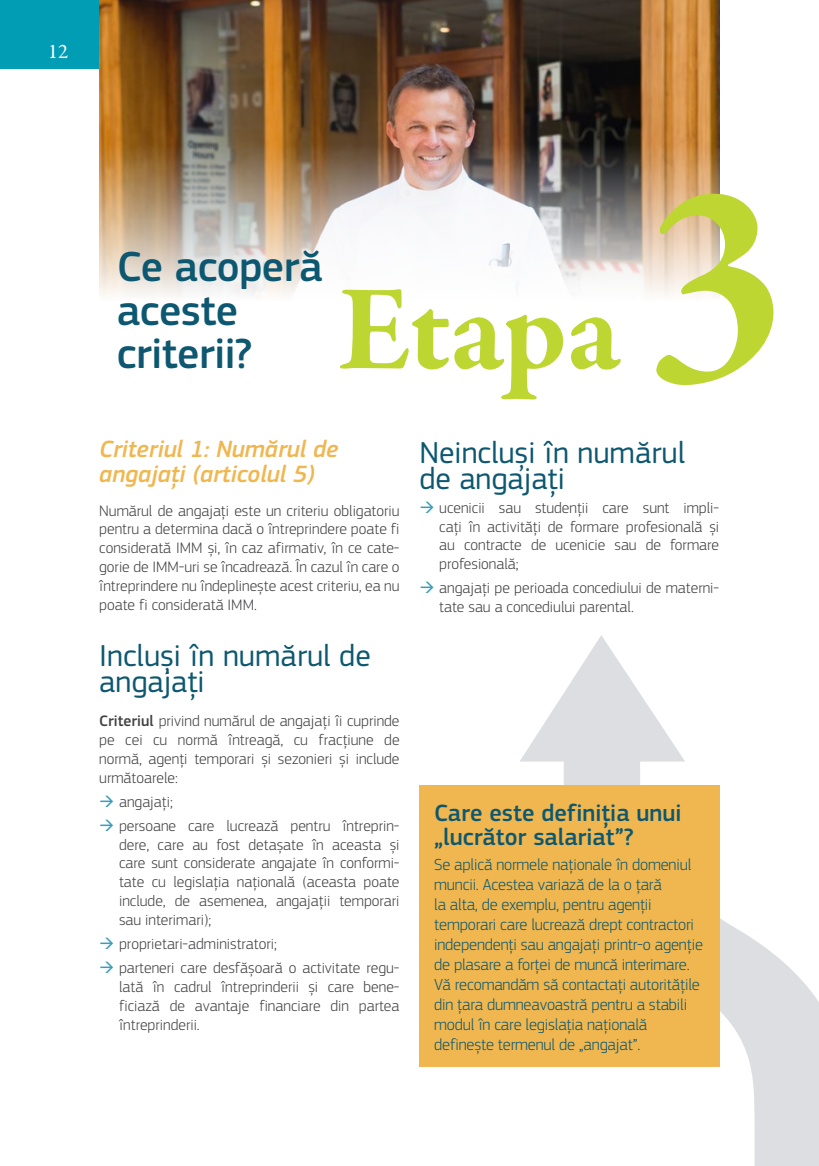
<style>
.page{position:relative;width:819px;height:1166px;background:#fff}
.page>*{position:absolute;margin:0;border:0;box-sizing:border-box;transform-origin:0 0}
.step_header{font:700 280px "Garamond Premr Pro";color:#bdd631}
.step_header-2{font:700 123.9px "Garamond Premr Pro";letter-spacing:-.005em;color:#bdd631}
.title_1_step{font:500 43.75px/43.8px "EC Square Sans Pro";letter-spacing:-.01em;color:#0d5870}
.title_2{font:31.5px/26.2px "EC Square Sans Pro";color:#0d5870}
.title_2_orange_TOC{font:italic 500 24.5px/24.5px "EC Square Sans Pro";color:#f0b64f}
.box_title{font:500 24.5px/24.5px "EC Square Sans Pro";color:#0d5870}
.t1{font:21px "Garamond Premr Pro";color:#fff}
.box_body{font:300 16.62px/19.9px "EC Square Sans Pro";letter-spacing:-.01em;color:#0d5870}
.body{font:300 15.75px/18.9px "EC Square Sans Pro";color:#414042;text-align:justify}
.s1{font-weight:500}
.s2{color:#3e9cb8}
</style>
<div class="page">
<div style="left:0;top:0;width:99px;height:68px;background:#009db5"></div>
<img style="left:99px;top:0;width:620px;height:295px">
<svg style="left:520px;top:635px;width:299px;height:531px"></svg>
<div style="left:419px;top:785px;width:300px;height:282px;background:#f0b64f"></div>
<h3 class="t1" style="left:48px;top:39px;width:22px">12</h3>
<p class="title_1_step" style="left:117px;top:245px;width:207px">Ce acoperă aceste criterii?</p>
<p class="step_header-2" style="left:337px;top:253px;width:284px">Etapa</p>
<p class="step_header" style="left:644px;top:108px;width:142px">3</p>
<p class="title_2_orange_TOC" style="left:99px;top:437px;width:241px">Criteriul 1: Numărul de angajați (articolul 5)</p>
<p class="body" style="left:99px;top:501px;width:302px">Numărul de angajați este un criteriu obligatoriu pentru a determina dacă o întreprindere poate fi considerată IMM și, în caz afirmativ, în ce cate&shy;gorie de IMM-uri se încadrează. În cazul în care o întreprindere nu îndeplinește acest criteriu, ea nu poate fi considerată IMM.</p>
<p class="title_2" style="left:99px;top:643px;width:273px">Incluși în numărul de angajați</p>
<p class="body" style="left:99px;top:711px;width:302px"><span class="s1">Criteriul</span> privind numărul de angajați îi cuprinde pe cei cu normă întreagă, cu fracțiune de normă, agenți temporari și sezonieri și include următoarele:</p>
<p class="body" style="left:99px;top:792px;width:75px"><span class="s2">→</span> angajați;</p>
<p class="body" style="left:119px;top:816px;width:282px;text-indent:-20px"><span class="s2">→</span> persoane care lucrează pentru întreprin&shy;dere, care au fost detașate în aceasta și care sunt considerate angajate în conformi&shy;tate cu legislația națională (aceasta poate include, de asemenea, angajații temporari sau interimari);</p>
<p class="body" style="left:99px;top:934px;width:179px"><span class="s2">→</span> proprietari-administratori;</p>
<p class="body" style="left:119px;top:958px;width:282px;text-indent:-20px"><span class="s2">→</span> parteneri care desfășoară o activitate regu&shy;lată în cadrul întreprinderii și care bene&shy;ficiază de avantaje financiare din partea întreprinderii.</p>
<p class="title_2" style="left:419px;top:439px;width:267px">Neincluși în numărul de angajați</p>
<p class="body" style="left:439px;top:498px;width:281px;text-indent:-20px"><span class="s2">→</span> ucenicii sau studenții care sunt impli&shy;cați în activități de formare profesională și au contracte de ucenicie sau de formare profesională;</p>
<p class="body" style="left:439px;top:578px;width:281px;text-indent:-20px"><span class="s2">→</span> angajați pe perioada concediului de materni&shy;tate sau a concediului parental.</p>
<p class="box_title" style="left:434px;top:801px;width:249px">Care este definiția unui „lucrător salariat”?</p>
<p class="box_body" style="left:434px;top:855px;width:270px">Se aplică normele naționale în domeniul muncii. Acestea variază de la o țară<br>la alta, de exemplu, pentru agenții temporari care lucrează drept contractori independenți sau angajați printr-o agenție de plasare a forței de muncă interimare.<br>Vă recomandăm să contactați autoritățile din țara dumneavoastră pentru a stabili modul în care legislația națională definește termenul de „angajat”.</p>
</div>
